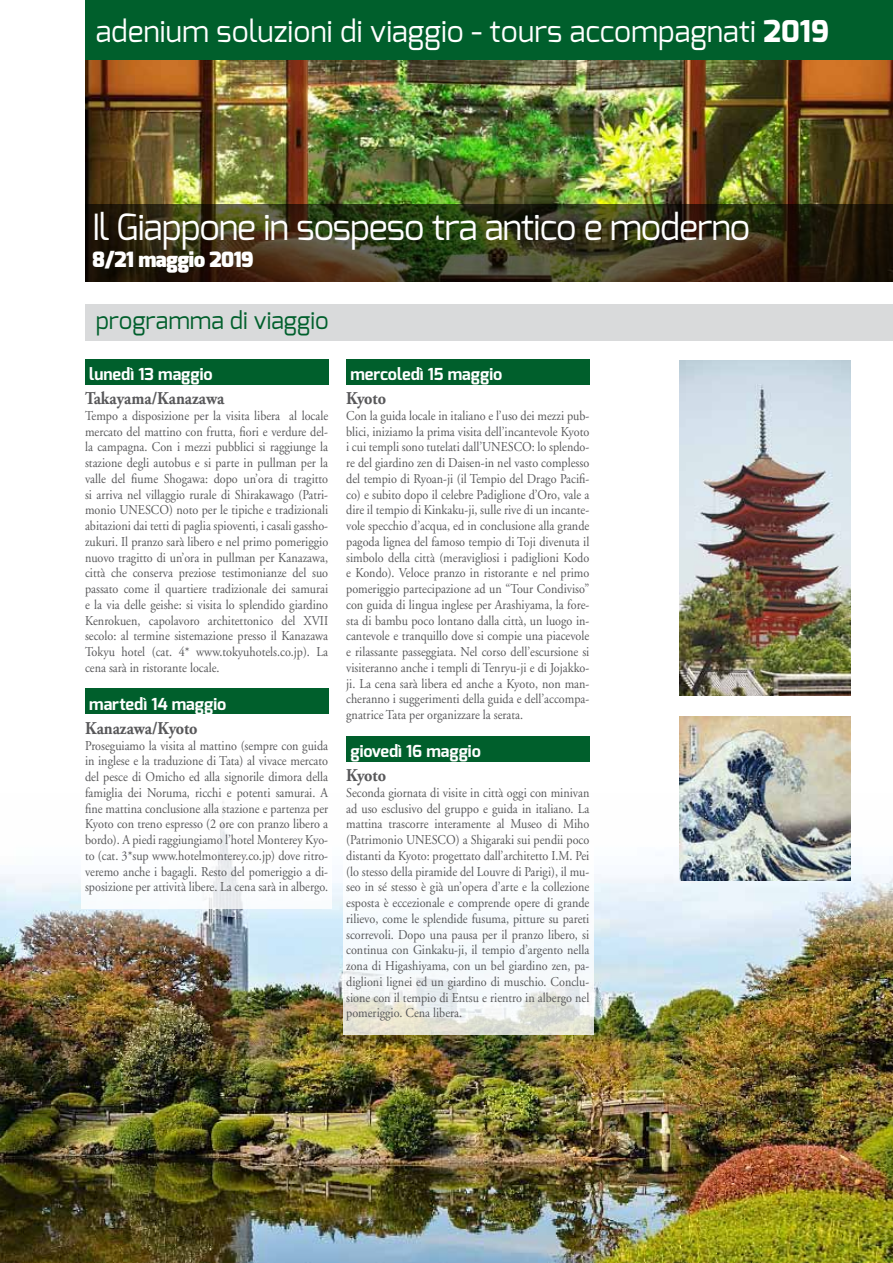
<style>
.page{position:relative;width:893px;height:1263px;background:#fff}
.page>*{position:absolute;margin:0;border:0;box-sizing:border-box;transform-origin:0 0}
.t1{font:36px "Exo";letter-spacing:-.025em;color:#fff}
.t2{font:30px "Exo";color:#fff}
.t3{font:24px "Exo";color:#005f2c}
.t4{font:900 21px "Exo";letter-spacing:-.025em;color:#fff}
.t5{font:700 18px "Adobe Garamond";color:#58585a;scale:.9 1}
.t6{font:700 16.5px "Exo";color:#fff}
.t7{font:13.5px/15.8px "Adobe Garamond";color:#58585a;text-align:justify;scale:.9 1}
.s1{font-weight:800}
</style>
<div class="page">
<img style="left:0;top:793px;width:893px;height:470px">
<img style="left:85px;top:60px;width:808px;height:144px">
<div style="left:85px;top:0;width:808px;height:60px;background:#005f2c"></div>
<svg style="left:85px;top:204px;width:808px;height:77px;background:#332f16"></svg>
<div style="left:85px;top:304px;width:808px;height:36px;background:#d9dadb"></div>
<img style="left:679px;top:360px;width:171px;height:336px">
<div style="left:81px;top:496px;width:251px;height:413px;background:#fff"></div>
<div style="left:343px;top:523px;width:250px;height:511px;background:#fff"></div>
<div style="left:85px;top:359px;width:243px;height:25px;background:#005f2c"></div>
<div style="left:85px;top:689px;width:243px;height:25px;background:#005f2c"></div>
<div style="left:346px;top:359px;width:243px;height:25px;background:#005f2c"></div>
<div style="left:346px;top:736px;width:243px;height:25px;background:#005f2c"></div>
<img style="left:679px;top:716px;width:171px;height:164px">
<h2 class="t2" style="left:96px;top:12px;width:735px">adenium soluzioni di viaggio - tours accompagnati <span class="s1">2019</span></h2>
<h1 class="t1" style="left:92px;top:204px;width:660px">Il Giappone in sospeso tra antico e moderno</h1>
<h3 class="t4" style="left:92px;top:246px;width:163px">8/21 maggio 2019</h3>
<h3 class="t3" style="left:96px;top:305px;width:235px">programma di viaggio</h3>
<p class="t6" style="left:89px;top:363px;width:125px">lunedì 13 maggio</p>
<h3 class="t5" style="left:85px;top:388px;width:156px">Takayama/Kanazawa</h3>
<p class="t7" style="left:85px;top:408px;width:272px">Tempo a disposizione per la visita libera al locale mercato del mattino con frutta, fiori e verdure del&shy;la campagna. Con i mezzi pubblici si raggiunge la stazione degli autobus e si parte in pullman per la valle del fiume Shogawa: dopo un’ora di tragitto si arriva nel villaggio rurale di Shirakawago (Patri&shy;monio UNESCO) noto per le tipiche e tradizionali abitazioni dai tetti di paglia spioventi, i casali gassho&shy;zukuri. Il pranzo sarà libero e nel primo pomeriggio nuovo tragitto di un’ora in pullman per Kanazawa, città che conserva preziose testimonianze del suo passato come il quartiere tradizionale dei samurai e la via delle geishe: si visita lo splendido giardino Kenrokuen, capolavoro architettonico del XVII secolo: al termine sistemazione presso il Kanazawa Tokyu hotel (cat. 4* www.tokyuhotels.co.jp). La cena sarà in ristorante locale.</p>
<p class="t6" style="left:89px;top:693px;width:139px">martedì 14 maggio</p>
<h3 class="t5" style="left:85px;top:718px;width:127px">Kanazawa/Kyoto</h3>
<p class="t7" style="left:85px;top:738px;width:272px">Proseguiamo la visita al mattino (sempre con guida in inglese e la traduzione di Tata) al vivace mercato del pesce di Omicho ed alla signorile dimora della famiglia dei Noruma, ricchi e potenti samurai. A fine mattina conclusione alla stazione e partenza per Kyoto con treno espresso (2 ore con pranzo libero a bordo). A piedi raggiungiamo l’hotel Monterey Kyo&shy;to (cat. 3*sup www.hotelmonterey.co.jp) dove ritro&shy;veremo anche i bagagli. Resto del pomeriggio a di&shy;sposizione per attività libere. La cena sarà in albergo.</p>
<p class="t6" style="left:350px;top:363px;width:153px">mercoledì 15 maggio</p>
<h3 class="t5" style="left:346px;top:388px;width:46px">Kyoto</h3>
<p class="t7" style="left:346px;top:408px;width:272px">Con la guida locale in italiano e l’uso dei mezzi pub&shy;blici, iniziamo la prima visita dell’incantevole Kyoto i cui templi sono tutelati dall’UNESCO: lo splendo&shy;re del giardino zen di Daisen-in nel vasto complesso del tempio di Ryoan-ji (il Tempio del Drago Pacifi&shy;co) e subito dopo il celebre Padiglione d’Oro, vale a dire il tempio di Kinkaku-ji, sulle rive di un incante&shy;vole specchio d’acqua, ed in conclusione alla grande pagoda lignea del famoso tempio di Toji divenuta il simbolo della città (meravigliosi i padiglioni Kodo e Kondo). Veloce pranzo in ristorante e nel primo pomeriggio partecipazione ad un “Tour Condiviso” con guida di lingua inglese per Arashiyama, la fore&shy;sta di bambu poco lontano dalla città, un luogo in&shy;cantevole e tranquillo dove si compie una piacevole e rilassante passeggiata. Nel corso dell’escursione si visiteranno anche i templi di Tenryu-ji e di Jojakko&shy;ji. La cena sarà libera ed anche a Kyoto, non man&shy;cheranno i suggerimenti della guida e dell’accompa&shy;gnatrice Tata per organizzare la serata.</p>
<p class="t6" style="left:350px;top:740px;width:132px">giovedì 16 maggio</p>
<h3 class="t5" style="left:346px;top:766px;width:46px">Kyoto</h3>
<p class="t7" style="left:346px;top:785px;width:272px">Seconda giornata di visite in città oggi con minivan ad uso esclusivo del gruppo e guida in italiano. La mattina trascorre interamente al Museo di Miho (Patrimonio UNESCO) a Shigaraki sui pendii poco distanti da Kyoto: progettato dall’architetto I.M. Pei (lo stesso della piramide del Louvre di Parigi), il mu&shy;seo in sé stesso è già un’opera d’arte e la collezione esposta è eccezionale e comprende opere di grande rilievo, come le splendide fusuma, pitture su pareti scorrevoli. Dopo una pausa per il pranzo libero, si continua con Ginkaku-ji, il tempio d’argento nella zona di Higashiyama, con un bel giardino zen, pa&shy;diglioni lignei ed un giardino di muschio. Conclu&shy;sione con il tempio di Entsu e rientro in albergo nel pomeriggio. Cena libera.</p>
</div>
